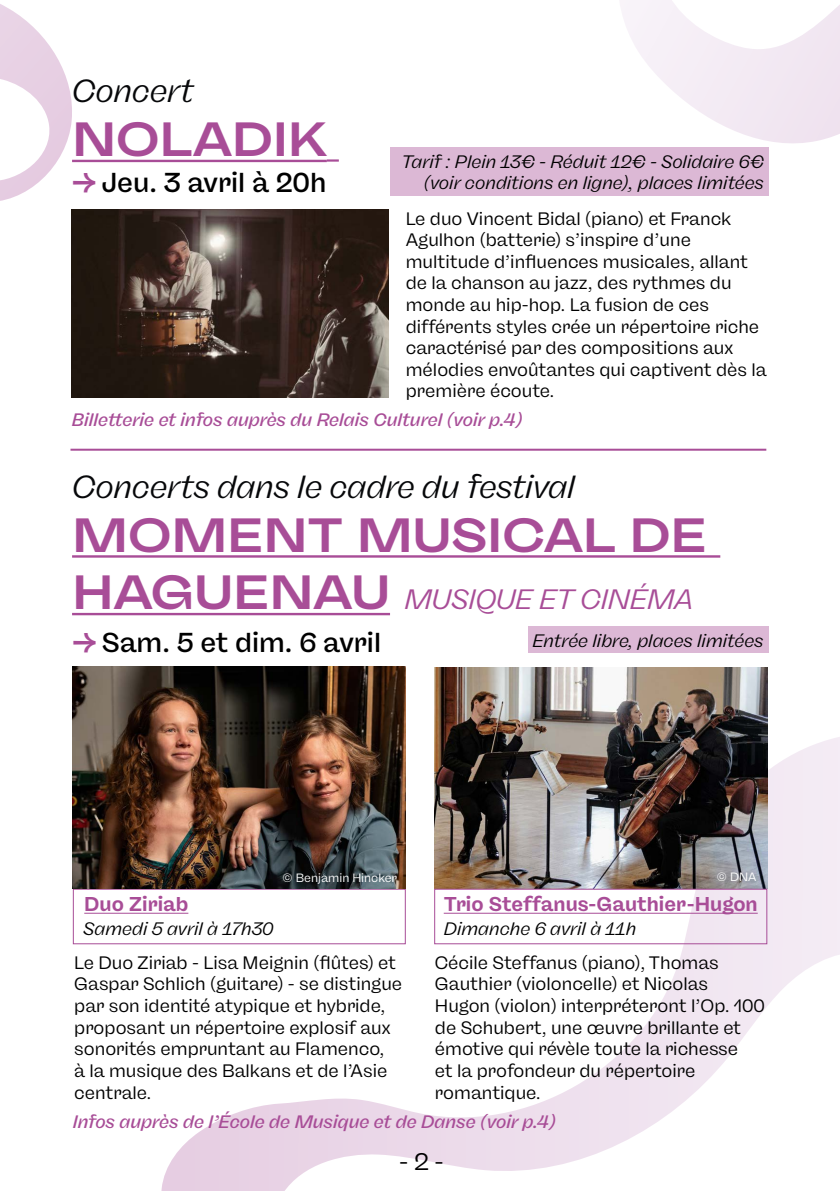
<style>
.page{position:relative;width:840px;height:1191px;background:#fff}
.page>*{position:absolute;margin:0;border:0;box-sizing:border-box;transform-origin:0 0}
.t1{font:700 expanded 48px "Freigeist";letter-spacing:-.01em;color:#a84d97}
.t2{font:italic 32px "Freigeist";letter-spacing:-.01em;color:#07080a}
.t3{font:italic 28px "Freigeist";letter-spacing:-.01em;color:#a84d97}
.t4{font:500 27.4px "Freigeist";color:#000}
.t5{font:24px "Freigeist";color:#000}
.t6{font:700 20px "Freigeist";color:#a84d97}
.t7{font:18px/21.6px "Freigeist";color:#000}
.t8{font:italic 18px/21.6px "Freigeist";color:#000;text-align:right}
.t9{font:italic 500 18px "Freigeist";color:#a84d97}
.t10{font:12px "Freigeist";color:#fff}
.s1{font-weight:700;color:#a84d97}
.s2{font-weight:700;font-style:normal;font-stretch:expanded;font-size:48px}
</style>
<div class="page">
<svg style="left:0;top:4px;width:76px;height:237px"></svg>
<svg style="left:105px;top:727px;width:734px;height:464px"></svg>
<svg style="left:620px;top:0;width:219px;height:152px"></svg>
<div style="left:73px;top:888px;width:332px;height:56px;border:1px solid #a84d97"></div>
<hr style="left:72px;top:555px;width:648px;height:2px;background:#a84d97">
<hr style="left:72px;top:613px;width:318px;height:2px;background:#a84d97">
<img style="left:73px;top:666px;width:332px;height:222px">
<hr style="left:84px;top:912px;width:104px;height:1px;background:#a84d97">
<img style="left:434px;top:667px;width:333px;height:221px">
<hr style="left:443px;top:912px;width:314px;height:1px;background:#a84d97">
<div style="left:434px;top:888px;width:332px;height:56px;border:1px solid #a84d97"></div>
<hr style="left:72px;top:160px;width:254px;height:2px;background:#a84d97">
<svg style="left:326px;top:159px;width:12px;height:3px"></svg>
<hr style="left:70px;top:449px;width:695px;height:2px;background:#a84d97">
<div style="left:390px;top:147px;width:377px;height:48px;background:#dcb8d5"></div>
<div style="left:528px;top:626px;width:239px;height:27px;background:#dcb8d5"></div>
<img style="left:72px;top:210px;width:316px;height:188px">
<h2 class="t2" style="left:72px;top:72px;width:123px">Concert</h2>
<h1 class="t1" style="left:72px;top:109px;width:256px">NOLADIK</h1>
<h3 class="t4" style="left:73px;top:166px;width:254px"><span class="s1">→</span> Jeu. 3 avril à 20h</h3>
<p class="t8" style="left:401px;top:150px;width:363px">Tarif : Plein 13€ - Réduit 12€ - Solidaire 6€ (voir conditions en ligne), places limitées</p>
<p class="t7" style="left:405px;top:208px;width:362px">Le duo Vincent Bidal (piano) et Franck Agulhon (batterie) s’inspire d’une multitude d’influences musicales, allant de la chanson au jazz, des rythmes du monde au hip-hop. La fusion de ces différents styles crée un répertoire riche caractérisé par des compositions aux mélodies envoûtantes qui captivent dès la première écoute.</p>
<p class="t9" style="left:72px;top:408px;width:451px">Billetterie et infos auprès du Relais Culturel (voir p.4)</p>
<h2 class="t2" style="left:72px;top:468px;width:504px">Concerts dans le cadre du festival</h2>
<h1 class="t1" style="left:72px;top:505px;width:636px">MOMENT MUSICAL DE</h1>
<h3 class="t3" style="left:72px;top:583px;width:622px"><span class="s2">HAGUENAU</span> MUSIQUE ET CINÉMA</h3>
<h3 class="t4" style="left:74px;top:625px;width:309px"><span class="s1">→</span> Sam. 5 et dim. 6 avril</h3>
<p class="t8" style="left:532px;top:630px;width:232px">Entrée libre, places limitées</p>
<p class="t10" style="left:282px;top:871px;width:116px">© Benjamin Hincker</p>
<p class="t6" style="left:84px;top:891px;width:106px">Duo Ziriab</p>
<p class="t8" style="left:83px;top:918px;width:192px">Samedi 5 avril à 17h30</p>
<p class="t7" style="left:74px;top:952px;width:329px">Le Duo Ziriab - Lisa Meignin (flûtes) et Gaspar Schlich (guitare) - se distingue par son identité atypique et hybride, proposant un répertoire explosif aux sonorités empruntant au Flamenco,<br>à la musique des Balkans et de l’Asie centrale.</p>
<p class="t10" style="left:716px;top:869px;width:41px">© DNA</p>
<p class="t6" style="left:443px;top:891px;width:315px">Trio Steffanus-Gauthier-Hugon</p>
<p class="t8" style="left:443px;top:918px;width:194px">Dimanche 6 avril à 11h</p>
<p class="t7" style="left:434px;top:952px;width:331px">Cécile Steffanus (piano), Thomas<br>Gauthier (violoncelle) et Nicolas<br>Hugon (violon) interpréteront l’Op. 100 de Schubert, une œuvre brillante et émotive qui révèle toute la richesse<br>et la profondeur du répertoire romantique.</p>
<p class="t9" style="left:73px;top:1110px;width:484px">Infos auprès de l’École de Musique et de Danse (voir p.4)</p>
<h3 class="t5" style="left:399px;top:1147px;width:46px">- 2 -</h3>
</div>
